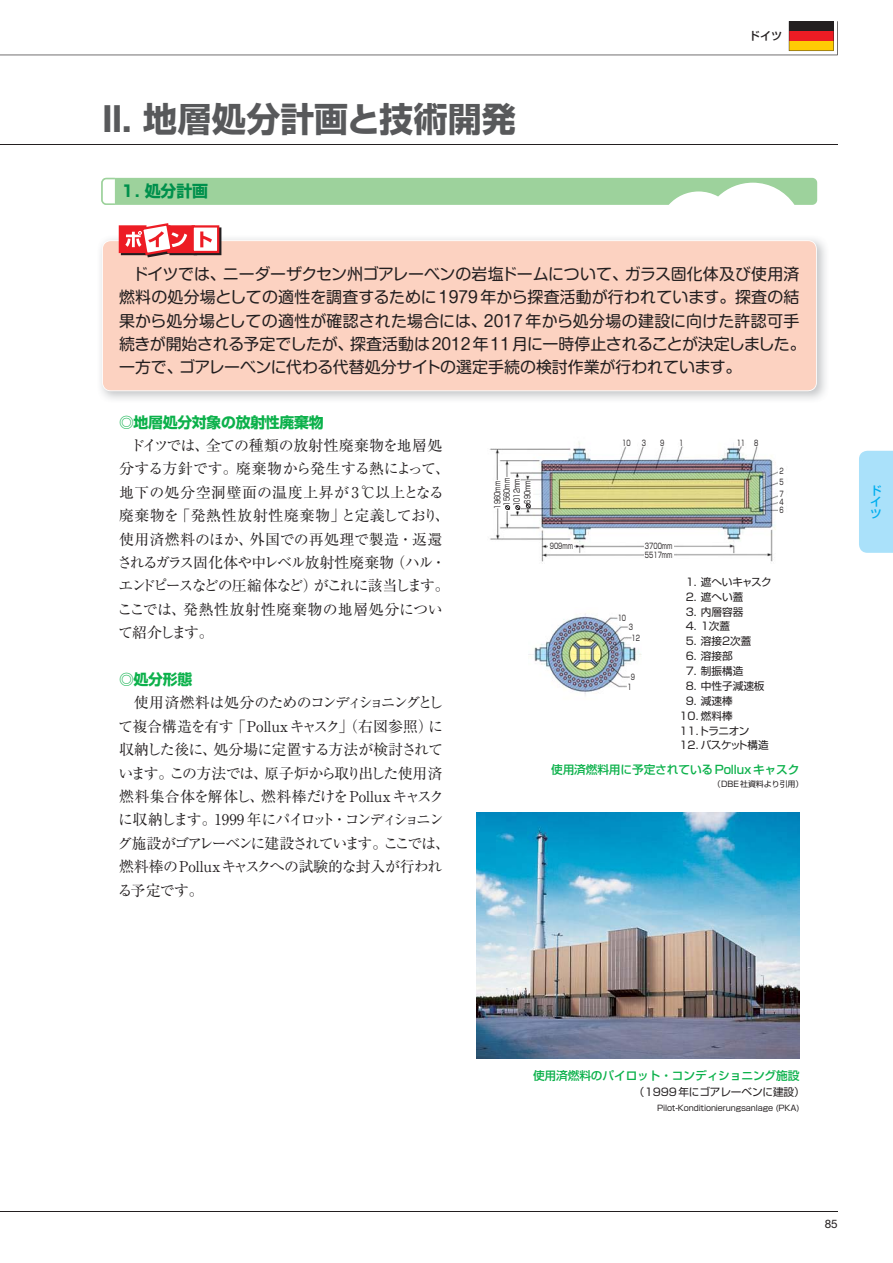
<style>
.page{position:relative;width:893px;height:1263px;background:#fff}
.page>*{position:absolute;margin:0;border:0;box-sizing:border-box;transform-origin:0 0}
.t1{font:34.05px "Shin Go Pro Bold 90 pv RKSJ H";letter-spacing:.005em;color:#58595b}
.t2{font:15.9px/23.4px "Shin M Go Pro Regular 90 pv RKSJ H";color:#231f20}
.t3{font:15.9px "Shin Go Pro Bold 90 pv RKSJ H";color:#00904c}
.t4{font:14.85px/23.4px "Ryumin Pro Regular 90 pv RKSJ H";letter-spacing:-.055em;color:#231f20}
.t5{font:14.85px/23.4px "Ryumin Pro Regular 90 pv RKSJ H";letter-spacing:-.005em;color:#231f20}
.t6{font:14.85px "Shin Go Pro Bold 90 pv RKSJ H";letter-spacing:-.02em;color:#0cb14b}
.t7{font:11.7px "Shin Go Pro Medium 90 pv RKSJ H";letter-spacing:-.01em;color:#0cb14b}
.t8{font:11.7px/11.7px "Shin Go Pro Medium 90 pv RKSJ V";color:#00aeef;text-align:justify}
.t9{font:11.7px "Helvetica Neue";color:#231f20}
.t10{font:11.1px "Shin Go Pro Medium 90 pv RKSJ H";color:#231f20}
.t11{font:10.65px "Shin Go Pro Regular 90 pv RKSJ H";color:#231f20}
.t12{font:10.65px "Shin Go Pro Regular 90 pv RKSJ H";letter-spacing:-.04em;color:#231f20}
.t13{font:7.95px/15.9px "Shin Go Pro Regular 90 pv RKSJ H";color:#231f20;scale:.7 1}
.t14{font:7.95px "Shin Go Pro Regular 90 pv RKSJ H";color:#231f20}
</style>
<div class="page">
<hr style="left:0;top:144px;width:838px;height:1px;background:#231f20">
<hr style="left:0;top:1211px;width:838px;height:1px;background:#231f20">
<svg style="left:0;top:21px;width:838px;height:34px"></svg>
<div style="left:859px;top:451px;width:33px;height:102px;background:#aae1fa"></div>
<hr style="left:892px;top:451px;width:1px;height:102px;background:#aae1fa">
<svg style="left:101px;top:177px;width:717px;height:28px;background:#aad8a9"></svg>
<div style="left:102px;top:240px;width:715px;height:151px;background:#fcd2c1"></div>
<div style="left:169px;top:227px;width:28px;height:28px;border:2px solid #231f20"></div>
<div style="left:194px;top:227px;width:27px;height:28px;border:2px solid #231f20"></div>
<div style="left:121px;top:227px;width:28px;height:28px;border:2px solid #231f20"></div>
<div style="left:168px;top:226px;width:26px;height:26px;background:#ed1c24"></div>
<div style="left:167px;top:225px;width:28px;height:28px;border:2px solid #ed1c24"></div>
<div style="left:193px;top:226px;width:25px;height:26px;background:#fff"></div>
<div style="left:192px;top:225px;width:27px;height:28px;border:2px solid #ed1c24"></div>
<div style="left:120px;top:226px;width:25px;height:26px;background:#ed1c24"></div>
<div style="left:119px;top:225px;width:27px;height:28px;border:2px solid #ed1c24"></div>
<svg style="left:200px;top:231px;width:12px;height:16px"></svg>
<svg style="left:125px;top:223px;width:62px;height:36px"></svg>
<img style="left:489px;top:442px;width:289px;height:120px">
<hr style="left:548px;top:545px;width:26px;height:2px;background:#fff">
<hr style="left:644px;top:545px;width:29px;height:2px;background:#fff">
<hr style="left:644px;top:553px;width:29px;height:2px;background:#fff">
<hr style="left:496px;top:481px;width:4px;height:27px;background:#fff">
<svg style="left:526px;top:503px;width:5px;height:6px"></svg>
<img style="left:528px;top:613px;width:114px;height:82px">
<div style="left:515px;top:478px;width:5px;height:32px;background:#fff"></div>
<hr style="left:505px;top:478px;width:4px;height:33px;background:#fff">
<svg style="left:505px;top:505px;width:15px;height:5px"></svg>
<img style="left:476px;top:812px;width:323px;height:247px">
<h1 class="t1" style="left:102px;top:106px;width:415px">II. 地層処分計画と技術開発</h1>
<p class="t3" style="left:121px;top:185px;width:88px">1. 処分計画</p>
<p class="t10" style="left:749px;top:32px;width:35px">ドイツ</p>
<p class="t2" style="left:119px;top:264px;width:688px;text-indent:13px">ドイツでは、ニーダーザクセン州ゴアレーベンの岩塩ドームについて、ガラス固化体及び使用済燃料の処分場としての適性を調査するために1979 年から探査活動が行われています。探査の結果から処分場としての適性が確認された場合には、2017 年から処分場の建設に向けた許認可手続きが開始される予定でしたが、探査活動は2012年11月に一時停止されることが決定しました。一方で、ゴアレーベンに代わる代替処分サイトの選定手続の検討作業が行われています。</p>
<p class="t6" style="left:119px;top:416px;width:206px">◎地層処分対象の放射性廃棄物</p>
<p class="t5" style="left:117px;top:436px;width:334px;text-indent:13px">ドイツでは、全ての種類の放射性廃棄物を地層処分する方針です。廃棄物から発生する熱によって、地下の処分空洞壁面の温度上昇が 3℃以上となる廃棄物を「発熱性放射性廃棄物」と定義しており、使用済燃料のほか、外国での再処理で製造・返還されるガラス固化体や中レベル放射性廃棄物（ハル・エンドピースなどの圧縮体など）がこれに該当します。ここでは、発熱性放射性廃棄物の地層処分について紹介します。</p>
<p class="t6" style="left:119px;top:674px;width:75px">◎処分形態</p>
<p class="t4" style="left:118px;top:693px;width:334px;text-indent:16px">使用済燃料は処分のためのコンディショニングとして複合構造を有す「Polluxキャスク」（右図参照）に収納した後に、処分場に定置する方法が検討されています。この方法では、原子炉から取り出した使用済燃料集合体を解体し、燃料棒だけをPolluxキャスクに収納します。1999 年にパイロット・コンディショニング施設がゴアレーベンに建設されています。ここでは、燃料棒のPolluxキャスクへの試験的な封入が行われる予定です。</p>
<p class="t13" style="left:622px;top:436px;width:14px">10</p>
<p class="t13" style="left:642px;top:436px;width:8px">3</p>
<p class="t13" style="left:660px;top:436px;width:8px">9</p>
<p class="t13" style="left:679px;top:436px;width:8px">1</p>
<p class="t13" style="left:754px;top:436px;width:8px">8</p>
<p class="t13" style="left:737px;top:436px;width:14px">11</p>
<p class="t13" style="left:780px;top:464px;width:8px">2</p>
<p class="t13" style="left:780px;top:475px;width:8px">5</p>
<p class="t13" style="left:780px;top:496px;width:8px">4</p>
<p class="t13" style="left:503px;top:512px;width:50px;line-height:10.2px;rotate:-90deg">　1560mm　1012mm</p>
<p class="t13" style="left:491px;top:509px;width:41px;rotate:-90deg">1960mm</p>
<p class="t13" style="left:521px;top:509px;width:43px;rotate:-90deg">　690mm</p>
<p class="t13" style="left:780px;top:487px;width:8px">7<br>6</p>
<p class="t13" style="left:550px;top:539px;width:35px">909mm</p>
<p class="t13" style="left:645px;top:543px;width:41px;line-height:8.7px">3700mm<br>5517mm</p>
<p class="t12" style="left:686px;top:578px;width:88px">1. 遮へいキャスク</p>
<p class="t11" style="left:686px;top:593px;width:59px">2. 遮へい蓋</p>
<p class="t11" style="left:686px;top:607px;width:59px">3. 内層容器</p>
<p class="t11" style="left:686px;top:622px;width:46px">4. 1次蓋</p>
<p class="t11" style="left:686px;top:637px;width:67px">5. 溶接2次蓋</p>
<p class="t11" style="left:686px;top:652px;width:48px">6. 溶接部</p>
<p class="t11" style="left:686px;top:667px;width:59px">7. 制振構造</p>
<p class="t11" style="left:686px;top:682px;width:80px">8. 中性子減速板</p>
<p class="t11" style="left:686px;top:697px;width:48px">9. 減速棒</p>
<p class="t11" style="left:679px;top:712px;width:55px">10. 燃料棒</p>
<p class="t11" style="left:679px;top:727px;width:71px">11. トラニオン</p>
<p class="t12" style="left:679px;top:741px;width:91px">12. バスケット構造</p>
<p class="t13" style="left:618px;top:612px;width:14px">10</p>
<p class="t13" style="left:629px;top:620px;width:8px">3</p>
<p class="t13" style="left:632px;top:631px;width:14px">12</p>
<p class="t13" style="left:631px;top:670px;width:8px">9</p>
<p class="t13" style="left:627px;top:680px;width:8px">1</p>
<p class="t7" style="left:551px;top:765px;width:250px">使用済燃料用に予定されている Polluxキャスク</p>
<p class="t14" style="left:713px;top:781px;width:92px">（DBE社資料より引用）</p>
<p class="t8" style="left:870px;top:486px;width:13px">ドイツ</p>
<p class="t7" style="left:533px;top:1071px;width:268px">使用済燃料のパイロット・コンディショニング施設</p>
<p class="t11" style="left:634px;top:1088px;width:172px">（1999年にゴアレーベンに建設）</p>
<p class="t14" style="left:657px;top:1104px;width:144px">Pilot-Konditionierungsanlage (PKA)</p>
<p class="t9" style="left:825px;top:1220px;width:15px">85</p>
</div>
